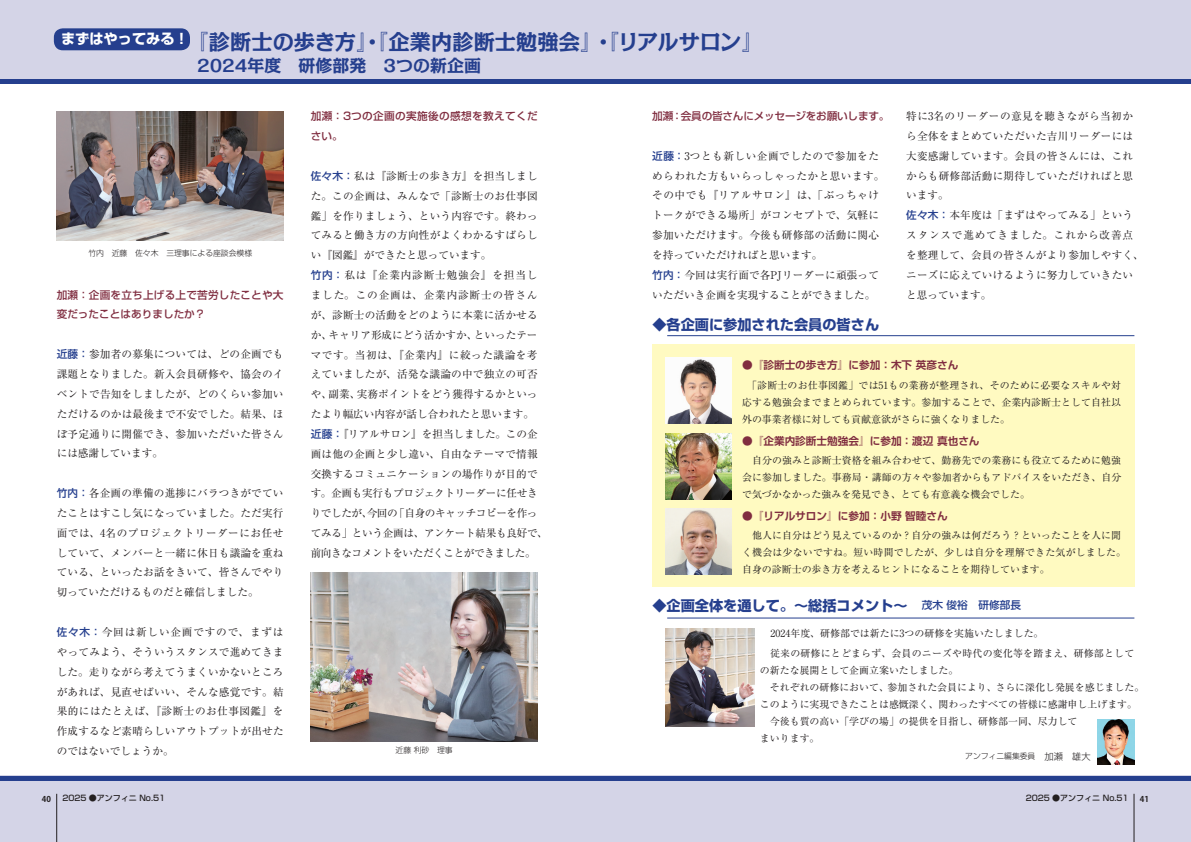
<style>
.page{position:relative;width:1191px;height:842px;background:#fff}
.page>*{position:absolute;margin:0;border:0;box-sizing:border-box;transform-origin:0 0}
.t1{font:700 21.3px "Kakumin Pro";color:#253f8e}
.t2{font:700 17px "Kakumin Pro";color:#253f8e}
.t3{font:700 14.2px "Shin Go Pro";color:#253f8e}
.t4{font:700 14.2px "Shin Go Pro";color:#fff}
.t5{font:10.6px/19.8px "Ryumin Pro";letter-spacing:.015em;color:#231f20}
.t6{font:700 10.6px "Shin Go Pro De";color:#802d40}
.t7{font:500 10.6px "Shin Go Pro";letter-spacing:.015em;color:#802d40}
.t8{font:500 10.6px/19.8px "Shin Go Pro";letter-spacing:.035em;color:#802d40}
.t9{font:500 10.6px "Shin Go Pro";letter-spacing:-.02em;color:#802d40}
.t10{font:9.9px/17px "Ryumin Pro";color:#231f20;text-align:justify}
.t11{font:9.9px/19.5px "Ryumin Pro";letter-spacing:.02em;color:#231f20}
.t12{font:500 8px "Shin Go Pro";color:#231f20}
.t13{font:700 8px "Koz Go Pro";color:#231f20}
.t14{font:300 7.8px "Shin Go Pro";color:#231f20}
.s1{font-family:"Shin Go Pro";font-weight:500;color:#253f8e}
.s2{font-weight:500;font-size:10.6px}
.s3{font-size:9.2px}
</style>
<div class="page">
<div style="left:0;top:775px;width:1191px;height:67px;background:#d4d4e7"></div>
<div style="left:0;top:0;width:1191px;height:84px;background:#d4d4e7"></div>
<div style="left:0;top:79px;width:1191px;height:5px;background:#253f8e"></div>
<hr style="left:0;top:776px;width:1191px;height:4px;background:#253f8e">
<div style="left:54px;top:28px;width:136px;height:22px;background:#253f8e;border-radius:9px"></div>
<img style="left:57px;top:111px;width:226px;height:130px">
<div style="left:652px;top:345px;width:482px;height:242px;background:#fffac1"></div>
<img style="left:666px;top:358px;width:65px;height:66px">
<img style="left:666px;top:508px;width:65px;height:66px">
<img style="left:666px;top:434px;width:65px;height:66px">
<img style="left:311px;top:573px;width:226px;height:169px">
<hr style="left:56px;top:794px;width:1px;height:48px;background:#231f20">
<hr style="left:1133px;top:794px;width:1px;height:48px;background:#231f20">
<hr style="left:667px;top:335px;width:467px;height:1px;background:#253f8e">
<hr style="left:667px;top:618px;width:467px;height:1px;background:#253f8e">
<img style="left:1097px;top:719px;width:37px;height:45px">
<img style="left:666px;top:628px;width:88px;height:99px">
<h3 class="t4" style="left:61px;top:28px;width:129px">まずはやってみる！</h3>
<h1 class="t1" style="left:187px;top:25px;width:578px">『診断士の歩き方』・『企業内診断士勉強会』・『リアルサロン』</h1>
<h2 class="t2" style="left:197px;top:52px;width:285px">2024年度　研修部発　3つの新企画</h2>
<p class="t5" style="left:906px;top:105px;width:239px">特に3名のリーダーの意見を聴きながら当初から全体をまとめていただいた吉川リーダーには大変感謝しています。会員の皆さんには、これからも研修部活動に期待していただければと思います。<br><span class="s1">佐々木：</span>本年度は「まずはやってみる」というスタンスで進めてきました。これから改善点を整理して、会員の皆さんがより参加しやすく、ニーズに応えていけるように努力していきたい</p>
<p class="t9" style="left:652px;top:107px;width:239px">加瀬：会員の皆さんにメッセージをお願いします。</p>
<p class="t5" style="left:652px;top:145px;width:234px"><span class="s1">近藤：</span>3つとも新しい企画でしたので参加をためらわれた方もいらっしゃったかと思います。その中でも『リアルサロン』は、「ぶっちゃけトークができる場所」がコンセプトで、気軽に参加いただけます。今後も研修部の活動に関心を持っていただければと思います。<br><span class="s1">竹内：</span>今回は実行面で各PJリーダーに頑張っていただいき企画を実現することができました。</p>
<p class="t8" style="left:311px;top:105px;width:228px">加瀬：3つの企画の実施後の感想を教えてください。</p>
<p class="t5" style="left:311px;top:165px;width:239px"><span class="s1">佐々木：</span>私は『診断士の歩き方』を担当しました。この企画は、みんなで「診断士のお仕事図鑑」を作りましょう、という内容です。終わってみると働き方の方向性がよくわかるすばらしい『図鑑』ができたと思っています。<br><span class="s1">竹内：</span>私は『企業内診断士勉強会』を担当しました。この企画は、企業内診断士の皆さんが、診断士の活動をどのように本業に活かせるか、キャリア形成にどう活かすか、といったテーマです。当初は、『企業内』に絞った議論を考えていましたが、活発な議論の中で独立の可否や、副業、実務ポイントをどう獲得するかといったより幅広い内容が話し合われたと思います。<br><span class="s1">近藤：</span>『リアルサロン』を担当しました。この企画は他の企画と少し違い、自由なテーマで情報交換するコミュニケーションの場作りが目的です。企画も実行もプロジェクトリーダーに任せきりでしたが、今回の「自身のキャッチコピーを作ってみる」という企画は、アンケート結果も良好で、前向きなコメントをいただくことができました。</p>
<p class="t14" style="left:88px;top:246px;width:165px">竹内　近藤　佐々木　三理事による座談会模様</p>
<p class="t7" style="left:57px;top:286px;width:228px">加瀬：企画を立ち上げる上で苦労したことや大</p>
<p class="t5" style="left:906px;top:284px;width:87px">と思っています。</p>
<p class="t7" style="left:57px;top:306px;width:150px">変だったことはありましたか？</p>
<p class="t5" style="left:57px;top:344px;width:228px;text-align:justify"><span class="s1">近藤：</span>参加者の募集については、どの企画でも課題となりました。新入会員研修や、協会のイベントで告知をしましたが、どのくらい参加いただけるのかは最後まで不安でした。結果、ほぼ予定通りに開催でき、参加いただいた皆さんには感謝しています。</p>
<p class="t5" style="left:57px;top:482px;width:228px;text-align:justify"><span class="s1">竹内：</span>各企画の準備の進捗にバラつきがでていたことはすこし気になっていました。ただ実行面では、4名のプロジェクトリーダーにお任せしていて、メンバーと一緒に休日も議論を重ねている、といったお話をきいて、皆さんでやり切っていただけるものだと確信しました。</p>
<p class="t5" style="left:57px;top:621px;width:228px;text-align:justify"><span class="s1">佐々木：</span>今回は新しい企画ですので、まずはやってみよう、そういうスタンスで進めてきました。走りながら考えてうまくいかないところがあれば、見直せばいい、そんな感覚です。結果的にはたとえば、『診断士のお仕事図鑑』を作成するなど素晴らしいアウトプットが出せたのではないでしょうか。</p>
<h3 class="t3" style="left:652px;top:313px;width:228px">◆各企画に参加された会員の皆さん</h3>
<p class="t6" style="left:742px;top:357px;width:218px">●『診断士の歩き方』に参加：木下 英彦さん</p>
<p class="t10" style="left:742px;top:376px;width:380px">　「診断士のお仕事図鑑」では51もの業務が整理され、そのために必要なスキルや対応する勉強会までまとめられています。参加することで、企業内診断士として自社以外の事業者様に対しても貢献意欲がさらに強くなりました。</p>
<p class="t6" style="left:742px;top:432px;width:239px">●『企業内診断士勉強会』に参加：渡辺 真也さん</p>
<p class="t10" style="left:742px;top:452px;width:381px">　自分の強みと診断士資格を組み合わせて、勤務先での業務にも役立てるために勉強会に参加しました。事務局・講師の方々や参加者からもアドバイスをいただき、自分で気づかなかった強みを発見でき、とても有意義な機会でした。</p>
<p class="t6" style="left:742px;top:507px;width:207px">●『リアルサロン』に参加：小野 智睦さん</p>
<p class="t10" style="left:742px;top:526px;width:385px;text-align:left">　他人に自分はどう見えているのか？自分の強みは何だろう？といったことを人に聞く機会は少ないですね。短い時間でしたが、少しは自分を理解できた気がしました。自身の診断士の歩き方を考えるヒントになることを期待しています。</p>
<h3 class="t3" style="left:652px;top:594px;width:370px">◆企画全体を通して。～総括コメント～　<span class="s2">茂木 俊裕　研修部長</span></h3>
<p class="t11" style="left:760px;top:623px;width:376px;text-indent:11px">2024年度、研修部では新たに3つの研修を実施いたしました。<br>　従来の研修にとどまらず、会員のニーズや時代の変化等を踏まえ、研修部として</p>
<p class="t10" style="left:760px;top:661px;width:386px;text-align:left">の新たな展開として企画立案いたしました。<br>　それぞれの研修において、参加された会員により、さらに深化し発展を感じました。このように実現できたことは感慨深く、関わったすべての皆様に感謝申し上げます。　今後も質の高い「学びの場」の提供を目指し、研修部一同、尽力して<br>まいります。</p>
<p class="t14" style="left:395px;top:744px;width:59px">近藤 利砂　理事</p>
<p class="t14" style="left:965px;top:750px;width:127px">アンフィニ編集委員<span class="s3">　加瀬　雄大</span></p>
<p class="t13" style="left:42px;top:793px;width:11px">40</p>
<p class="t12" style="left:62px;top:791px;width:104px">2025 ●アンフィニ No.51</p>
<p class="t12" style="left:1025px;top:791px;width:104px">2025 ●アンフィニ No.51</p>
<p class="t13" style="left:1140px;top:793px;width:11px">41</p>
</div>
